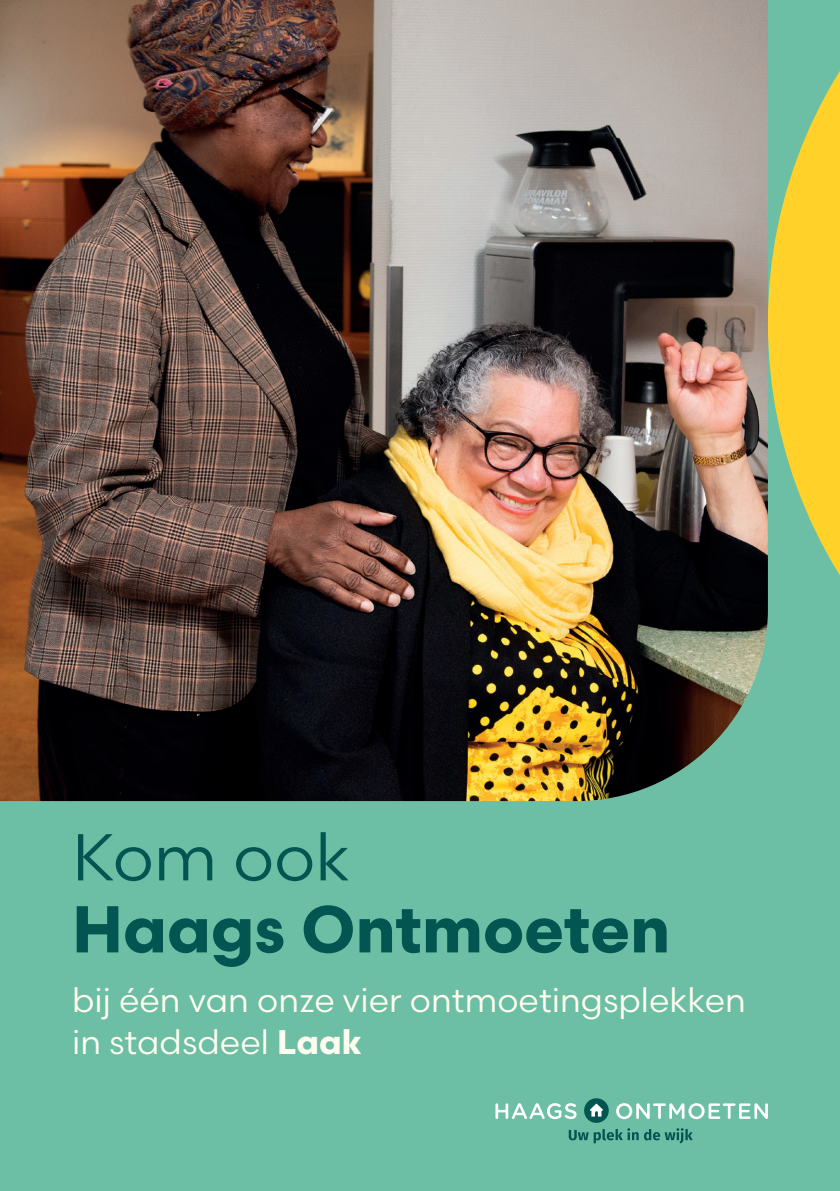
<style>
.page{position:relative;width:840px;height:1191px;background:#fff}
.page>*{position:absolute;margin:0;border:0;box-sizing:border-box;transform-origin:0 0}
.t1{font:700 66px "Scandia";color:#035551}
.t2{font:66px "Scandia";color:#035551}
.t3{font:34px/42px "Scandia";color:#fffdf0}
.s1{font-weight:700}
</style>
<div class="page">
<div style="left:0;top:0;width:839px;height:1191px;background:#6cbfa4"></div>
<svg style="left:767px;top:0;width:72px;height:627px;fill:#ffd129"></svg>
<img style="left:0;top:0;width:767px;height:801px">
<svg style="left:495px;top:1103px;width:81px;height:16px"></svg>
<svg style="left:616px;top:1103px;width:151px;height:16px"></svg>
<svg style="left:568px;top:1128px;width:124px;height:15px"></svg>
<div style="left:583px;top:1098px;width:25px;height:24px;background:#035551;border-radius:50%"></div>
<svg style="left:590px;top:1103px;width:12px;height:13px"></svg>
<h1 class="t2" style="left:72px;top:816px;width:279px">Kom ook</h1>
<h1 class="t1" style="left:72px;top:887px;width:599px">Haags Ontmoeten</h1>
<p class="t3" style="left:72px;top:979px;width:675px">bij één van onze vier ontmoetingsplekken in stadsdeel <span class="s1">Laak</span></p>
</div>
